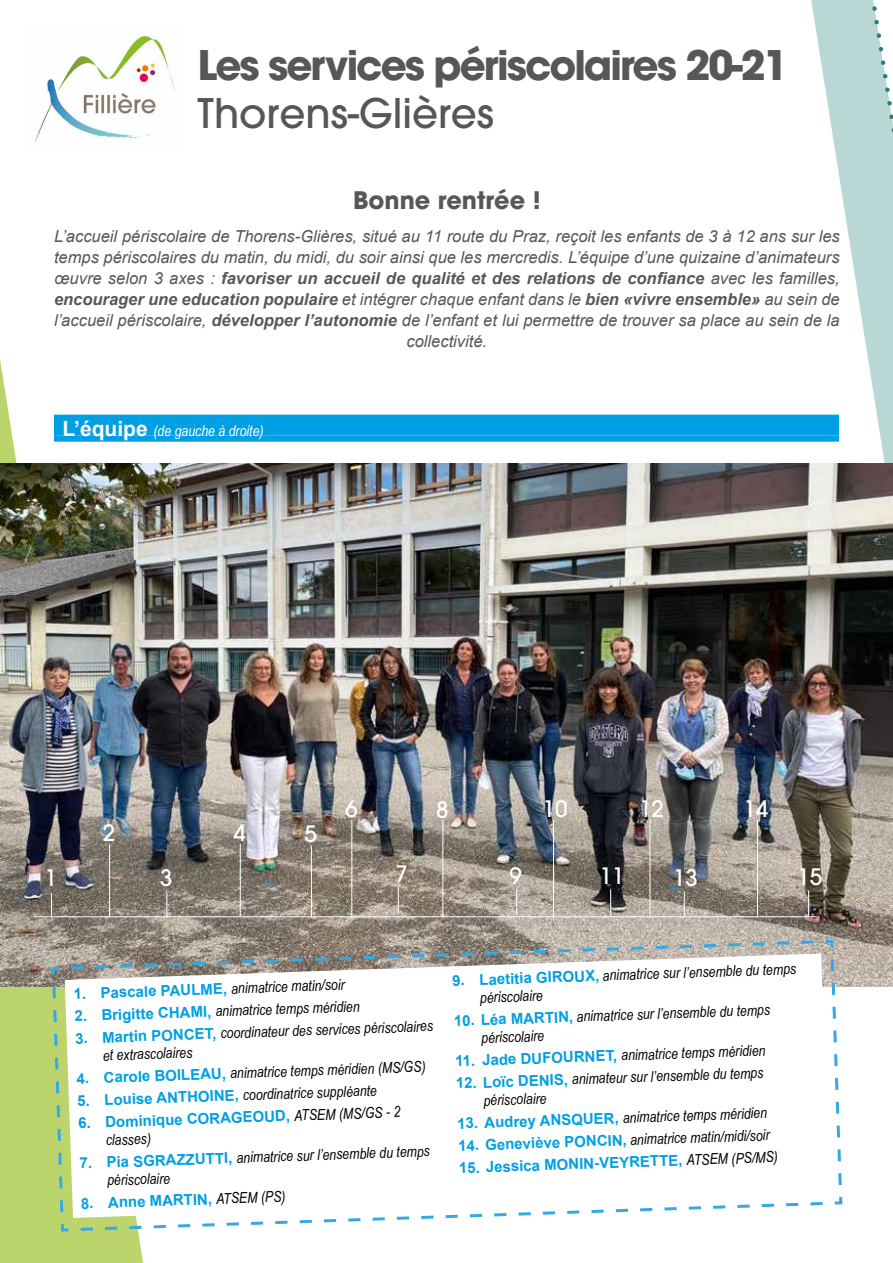
<style>
.page{position:relative;width:893px;height:1263px;background:#fff}
.page>*{position:absolute;margin:0;border:0;box-sizing:border-box;transform-origin:0 0}
.t1{font:700 40.5px "Avant Garde";letter-spacing:-.05em;color:#575756}
.t2{font:500 40.5px "Avant Garde";color:#575756}
.t3{font:700 24px "Avant Garde";color:#575756}
.t4{font:500 22.5px "Avant Garde";color:#fff}
.t5{font:italic 16.5px/21px "Arial";color:#575756;text-align:center}
.t6{font:italic 15px/18px "Arial Narrow";color:#000}
.t7{font:700 15px "Arial";color:#009fe3}
.t8{font:italic 15px "Arial Narrow";color:#fff}
.s1{font-weight:700}
.s2{font-family:"Arial";font-weight:700;font-style:normal;font-size:21px}
.s3{font-family:"Arial";font-weight:700;font-style:normal;color:#009fe3}
.s4{font-family:"Arial Narrow";font-weight:400;font-style:italic;color:#000}
</style>
<div class="page">
<svg style="left:0;top:359px;width:143px;height:105px"></svg>
<svg style="left:811px;top:0;width:82px;height:464px"></svg>
<img style="left:0;top:464px;width:893px;height:522px">
<div style="left:54px;top:415px;width:785px;height:21px;background:#009fe3"></div>
<div style="left:54px;top:436px;width:785px;height:6px;background:#009fe3"></div>
<img style="left:35px;top:35px;width:140px;height:107px">
<hr style="left:351px;top:820px;width:1px;height:96px;background:#fff">
<hr style="left:442px;top:820px;width:1px;height:97px;background:#fff">
<hr style="left:553px;top:820px;width:1px;height:96px;background:#fff">
<hr style="left:757px;top:820px;width:1px;height:96px;background:#fff">
<hr style="left:109px;top:844px;width:1px;height:72px;background:#fff">
<hr style="left:240px;top:844px;width:1px;height:72px;background:#fff">
<hr style="left:311px;top:846px;width:1px;height:72px;background:#fff">
<hr style="left:650px;top:820px;width:1px;height:96px;background:#fff">
<svg style="left:0;top:887px;width:843px;height:376px"></svg>
<h1 class="t1" style="left:198px;top:39px;width:593px">Les services périscolaires 20-21</h1>
<h1 class="t2" style="left:198px;top:89px;width:298px">Thorens-Glières</h1>
<h2 class="t3" style="left:353px;top:185px;width:189px">Bonne rentrée !</h2>
<p class="t5" style="left:54px;top:226px;width:787px">L’accueil périscolaire de Thorens-Glières, situé au 11 route du Praz, reçoit les enfants de 3 à 12 ans sur les temps périscolaires du matin, du midi, du soir ainsi que les mercredis. L’équipe d’une quizaine d’animateurs œuvre selon 3 axes : <span class="s1">favoriser un accueil de qualité et des relations de confiance</span> avec les familles, <span class="s1">encourager une education populaire</span> et intégrer chaque enfant dans le <span class="s1">bien «vivre ensemble»</span> au sein de l’accueil périscolaire, <span class="s1">développer l’autonomie</span> de l’enfant et lui permettre de trouver sa place au sein de la collectivité.</p>
<p class="t8" style="left:63px;top:420px;width:203px"><span class="s2">L’équipe</span> (de gauche à droite)</p>
<h3 class="t4" style="left:103px;top:819px;width:14px">2</h3>
<h3 class="t4" style="left:234px;top:819px;width:14px">4</h3>
<h3 class="t4" style="left:305px;top:820px;width:14px">5</h3>
<h3 class="t4" style="left:45px;top:863px;width:14px">1</h3>
<h3 class="t4" style="left:160px;top:863px;width:14px">3</h3>
<h3 class="t4" style="left:345px;top:795px;width:14px">6</h3>
<h3 class="t4" style="left:436px;top:795px;width:14px">8</h3>
<h3 class="t4" style="left:543px;top:795px;width:26px">10</h3>
<h3 class="t4" style="left:743px;top:795px;width:26px">14</h3>
<h3 class="t4" style="left:639px;top:795px;width:26px">12</h3>
<h3 class="t4" style="left:395px;top:860px;width:14px">7</h3>
<h3 class="t4" style="left:510px;top:862px;width:14px">9</h3>
<h3 class="t4" style="left:599px;top:862px;width:26px">11</h3>
<h3 class="t4" style="left:673px;top:864px;width:26px">13</h3>
<h3 class="t4" style="left:797px;top:863px;width:26px">15</h3>
<p class="t6" style="left:73px;top:984px;width:273px;rotate:-2deg"><span class="s3">1. Pascale PAULME,</span> animatrice matin/soir</p>
<p class="t6" style="left:74px;top:1007px;width:287px;rotate:-2deg"><span class="s3">2. Brigitte CHAMI,</span> animatrice temps méridien</p>
<p class="t6" style="left:102px;top:1028px;width:332px;text-indent:-27px;rotate:-2deg"><span class="s3">3. Martin PONCET,</span> coordinateur des services périscolaires et extrascolaires</p>
<p class="t6" style="left:76px;top:1069px;width:351px;rotate:-2deg"><span class="s3">4. Carole BOILEAU,</span> animatrice temps méridien (MS/GS)</p>
<p class="t6" style="left:77px;top:1091px;width:301px;rotate:-2deg"><span class="s3">5. Louise ANTHOINE,</span> coordinatrice suppléante</p>
<p class="t7" style="left:78px;top:1113px;width:324px;rotate:-2deg">6. Dominique CORAGEOUD, <span class="s4">ATSEM (MS/GS - 2</span></p>
<p class="t6" style="left:106px;top:1131px;width:47px;rotate:-2deg">classes)</p>
<p class="t6" style="left:106px;top:1153px;width:325px;text-indent:-27px;rotate:-2deg"><span class="s3">7. Pia SGRAZZUTTI,</span> animatrice sur l’ensemble du temps périscolaire</p>
<p class="t7" style="left:81px;top:1193px;width:206px;rotate:-2deg">8. Anne MARTIN, <span class="s4">ATSEM (PS)</span></p>
<p class="t6" style="left:479px;top:970px;width:318px;text-indent:-27px;rotate:-2deg"><span class="s3">9. Laetitia GIROUX,</span> animatrice sur l’ensemble du temps périscolaire</p>
<p class="t6" style="left:480px;top:1010px;width:291px;text-indent:-27px;rotate:-2deg"><span class="s3">10. Léa MARTIN,</span> animatrice sur l’ensemble du temps périscolaire</p>
<p class="t6" style="left:455px;top:1052px;width:312px;rotate:-2deg"><span class="s3">11. Jade DUFOURNET,</span> animatrice temps méridien</p>
<p class="t6" style="left:483px;top:1073px;width:282px;text-indent:-27px;rotate:-2deg"><span class="s3">12. Loïc DENIS,</span> animateur sur l’ensemble du temps périscolaire</p>
<p class="t6" style="left:457px;top:1114px;width:311px;rotate:-2deg"><span class="s3">13. Audrey ANSQUER,</span> animatrice temps méridien</p>
<p class="t6" style="left:458px;top:1136px;width:313px;rotate:-2deg"><span class="s3">14. Geneviève PONCIN,</span> animatrice matin/midi/soir</p>
<p class="t7" style="left:459px;top:1158px;width:321px;rotate:-2deg">15. Jessica MONIN-VEYRETTE, <span class="s4">ATSEM (PS/MS)</span></p>
</div>
